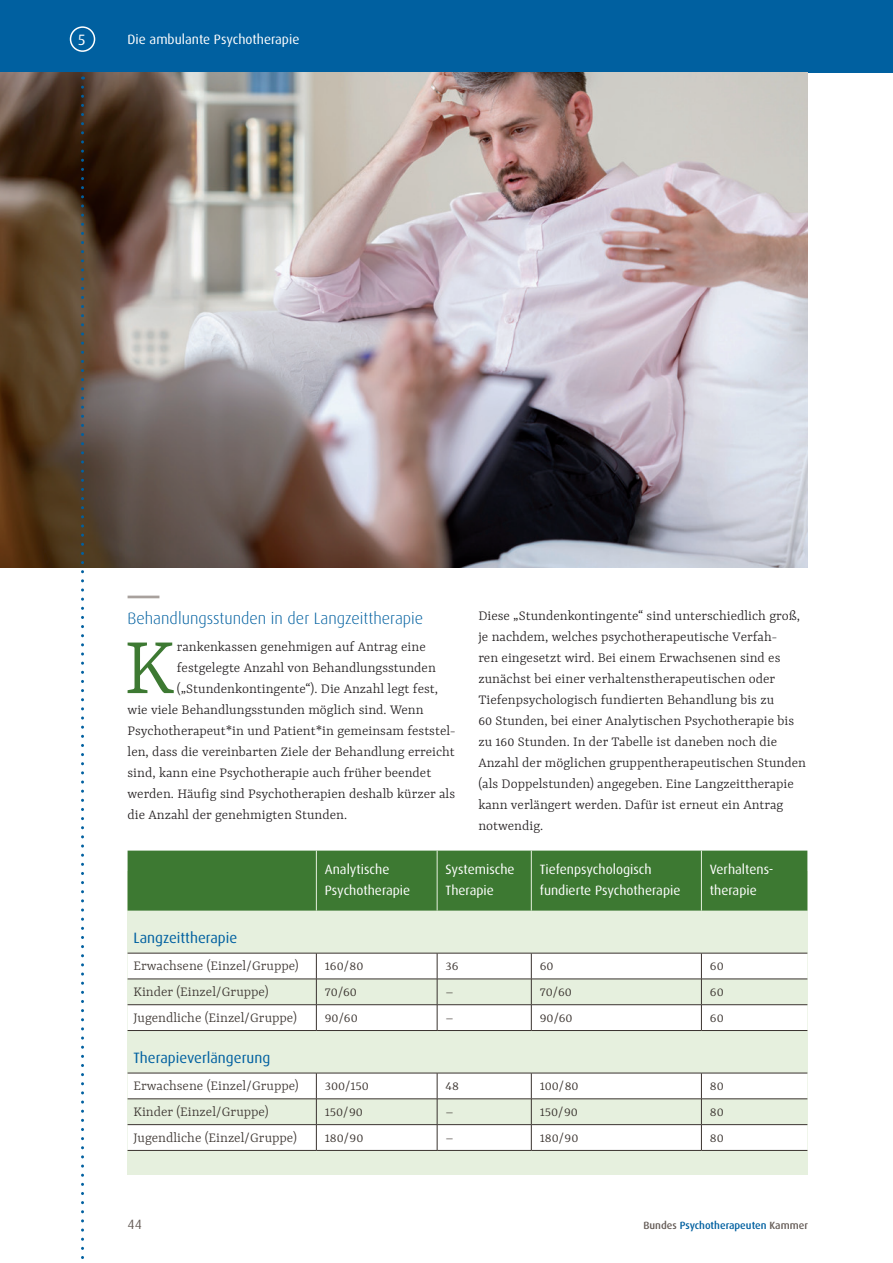
<style>
.page{position:relative;width:893px;height:1263px;background:#fff}
.page>*{position:absolute;margin:0;border:0;box-sizing:border-box;transform-origin:0 0}
.Fliesstext_mit_In{font:300 88.95px "Yrsa";color:#3d7932}
.H3_headline{font:300 16.5px "Dax";color:#0060a0}
.Fliesstext{font:300 15px/21px "Yrsa";color:#231f20}
.Fliesstext_mit_In-2{font:300 15px "Yrsa";color:#231f20}
.t1{font:300 15px "Yrsa";color:#3a332f}
.t2{font:15px "Dax";color:#0060a0}
.t3{font:15px "Dax";color:#fff}
.t4{font:13.5px/21px "Dax";color:#fff}
.t5{font:13.5px "Dax";color:#655c57}
.t6{font:500 10.5px "Dax";color:#0060a0}
.s1{color:#655c57}
</style>
<div class="page">
<div style="left:0;top:0;width:893px;height:72px;background:#0060a0"></div>
<div style="left:128px;top:871px;width:680px;height:303px;background:#e6f0de"></div>
<img style="left:0;top:72px;width:808px;height:495px">
<hr style="left:128px;top:596px;width:31px;height:2px;background:#a8a19d">
<div style="left:128px;top:850px;width:679px;height:60px;background:#3d7932"></div>
<svg style="left:128px;top:954px;width:679px;height:196px"></svg>
<hr style="left:316px;top:851px;width:1px;height:60px;background:#e6f0de">
<hr style="left:437px;top:851px;width:1px;height:60px;background:#e6f0de">
<hr style="left:531px;top:851px;width:1px;height:60px;background:#e6f0de">
<hr style="left:701px;top:851px;width:1px;height:60px;background:#e6f0de">
<hr style="left:128px;top:1073px;width:188px;height:1px;background:#3a332f">
<hr style="left:316px;top:1073px;width:121px;height:1px;background:#3a332f">
<hr style="left:437px;top:1073px;width:94px;height:1px;background:#3a332f">
<hr style="left:531px;top:1073px;width:170px;height:1px;background:#3a332f">
<hr style="left:701px;top:1073px;width:106px;height:1px;background:#3a332f">
<hr style="left:128px;top:1098px;width:188px;height:1px;background:#3a332f">
<hr style="left:316px;top:1098px;width:121px;height:1px;background:#3a332f">
<hr style="left:437px;top:1098px;width:94px;height:1px;background:#3a332f">
<hr style="left:531px;top:1098px;width:170px;height:1px;background:#3a332f">
<hr style="left:701px;top:1098px;width:106px;height:1px;background:#3a332f">
<hr style="left:128px;top:1124px;width:188px;height:1px;background:#3a332f">
<hr style="left:316px;top:1124px;width:121px;height:1px;background:#3a332f">
<svg style="left:316px;top:1073px;width:1px;height:77px"></svg>
<hr style="left:437px;top:1124px;width:94px;height:1px;background:#3a332f">
<svg style="left:437px;top:1073px;width:1px;height:77px"></svg>
<hr style="left:531px;top:1124px;width:170px;height:1px;background:#3a332f">
<svg style="left:531px;top:1073px;width:1px;height:77px"></svg>
<hr style="left:701px;top:1124px;width:106px;height:1px;background:#3a332f">
<svg style="left:701px;top:1073px;width:1px;height:77px"></svg>
<hr style="left:128px;top:1150px;width:188px;height:1px;background:#3a332f">
<hr style="left:316px;top:1150px;width:121px;height:1px;background:#3a332f">
<hr style="left:437px;top:1150px;width:94px;height:1px;background:#3a332f">
<hr style="left:531px;top:1150px;width:170px;height:1px;background:#3a332f">
<hr style="left:701px;top:1150px;width:106px;height:1px;background:#3a332f">
<hr style="left:128px;top:953px;width:188px;height:1px;background:#3a332f">
<hr style="left:316px;top:953px;width:121px;height:1px;background:#3a332f">
<hr style="left:437px;top:953px;width:94px;height:1px;background:#3a332f">
<hr style="left:531px;top:953px;width:170px;height:1px;background:#3a332f">
<hr style="left:701px;top:953px;width:106px;height:1px;background:#3a332f">
<hr style="left:128px;top:979px;width:188px;height:1px;background:#3a332f">
<hr style="left:316px;top:979px;width:121px;height:1px;background:#3a332f">
<hr style="left:437px;top:979px;width:94px;height:1px;background:#3a332f">
<hr style="left:531px;top:979px;width:170px;height:1px;background:#3a332f">
<hr style="left:701px;top:979px;width:106px;height:1px;background:#3a332f">
<hr style="left:128px;top:1004px;width:188px;height:1px;background:#3a332f">
<hr style="left:316px;top:1004px;width:121px;height:1px;background:#3a332f">
<svg style="left:316px;top:953px;width:1px;height:77px"></svg>
<hr style="left:437px;top:1004px;width:94px;height:1px;background:#3a332f">
<svg style="left:437px;top:953px;width:1px;height:77px"></svg>
<hr style="left:531px;top:1004px;width:170px;height:1px;background:#3a332f">
<svg style="left:531px;top:953px;width:1px;height:77px"></svg>
<hr style="left:701px;top:1004px;width:106px;height:1px;background:#3a332f">
<svg style="left:701px;top:953px;width:1px;height:77px"></svg>
<hr style="left:128px;top:1030px;width:188px;height:1px;background:#3a332f">
<hr style="left:316px;top:1030px;width:121px;height:1px;background:#3a332f">
<hr style="left:437px;top:1030px;width:94px;height:1px;background:#3a332f">
<hr style="left:531px;top:1030px;width:170px;height:1px;background:#3a332f">
<hr style="left:701px;top:1030px;width:106px;height:1px;background:#3a332f">
<div style="left:70px;top:26px;width:25px;height:26px;border:2px solid #fff;border-radius:50%"></div>
<svg style="left:81px;top:87px;width:3px;height:1172px"></svg>
<p class="t3" style="left:78px;top:31px;width:9px">5</p>
<p class="t4" style="left:128px;top:29px;width:173px">Die ambulante Psychotherapie</p>
<h3 class="H3_headline" style="left:128px;top:609px;width:297px">Behandlungsstunden in der Langzeittherapie</h3>
<p class="Fliesstext_mit_In" style="left:124px;top:620px;width:52px">K</p>
<p class="Fliesstext_mit_In-2" style="left:177px;top:639px;width:250px">rankenkassen genehmigen auf Antrag eine</p>
<p class="Fliesstext_mit_In-2" style="left:177px;top:660px;width:260px">festgelegte Anzahl von Behandlungsstunden</p>
<p class="Fliesstext_mit_In-2" style="left:177px;top:681px;width:263px">(„Stundenkontingente“). Die Anzahl legt fest,</p>
<p class="Fliesstext_mit_In-2" style="left:128px;top:702px;width:298px">wie viele Behandlungsstunden möglich sind. Wenn</p>
<p class="Fliesstext_mit_In-2" style="left:128px;top:723px;width:330px">Psychotherapeut*in und Patient*in gemeinsam feststel-</p>
<p class="Fliesstext_mit_In-2" style="left:128px;top:744px;width:329px">len, dass die vereinbarten Ziele der Behandlung erreicht</p>
<p class="Fliesstext_mit_In-2" style="left:128px;top:765px;width:305px">sind, kann eine Psychotherapie auch früher beendet</p>
<p class="Fliesstext_mit_In-2" style="left:128px;top:786px;width:329px">werden. Häufig sind Psychotherapien deshalb kürzer als</p>
<p class="Fliesstext_mit_In-2" style="left:128px;top:807px;width:221px">die Anzahl der genehmigten Stunden.</p>
<p class="Fliesstext" style="left:478px;top:604px;width:329px">Diese „Stundenkontingente“ sind unterschiedlich groß, je nachdem, welches psychotherapeutische Verfah-<br>ren eingesetzt wird. Bei einem Erwachsenen sind es zunächst bei einer verhaltenstherapeutischen oder Tiefenpsychologisch fundierten Behandlung bis zu<br>60 Stunden, bei einer Analytischen Psychotherapie bis zu 160 Stunden. In der Tabelle ist daneben noch die Anzahl der möglichen gruppentherapeutischen Stunden (als Doppelstunden) angegeben. Eine Langzeittherapie kann verlängert werden. Dafür ist erneut ein Antrag notwendig.</p>
<p class="t4" style="left:325px;top:859px;width:87px">Analytische<br>Psychotherapie</p>
<p class="t4" style="left:446px;top:859px;width:70px">Systemische<br>Therapie</p>
<p class="t4" style="left:540px;top:859px;width:142px">Tiefenpsychologisch fundierte Psychotherapie</p>
<p class="t4" style="left:710px;top:859px;width:65px">Verhaltens&shy;therapie</p>
<p class="t2" style="left:134px;top:930px;width:105px">Langzeittherapie</p>
<p class="t1" style="left:134px;top:958px;width:167px">Erwachsene (Einzel/Gruppe)</p>
<p class="t1" style="left:325px;top:958px;width:40px">160/80</p>
<p class="t1" style="left:446px;top:958px;width:15px">36</p>
<p class="t1" style="left:540px;top:958px;width:15px">60</p>
<p class="t1" style="left:710px;top:958px;width:15px">60</p>
<p class="t1" style="left:134px;top:984px;width:136px">Kinder (Einzel/Gruppe)</p>
<p class="t1" style="left:325px;top:984px;width:34px">70/60</p>
<p class="t1" style="left:446px;top:984px;width:10px">–</p>
<p class="t1" style="left:540px;top:984px;width:34px">70/60</p>
<p class="t1" style="left:710px;top:984px;width:15px">60</p>
<p class="t1" style="left:134px;top:1009px;width:165px">Jugendliche (Einzel/Gruppe)</p>
<p class="t1" style="left:325px;top:1009px;width:34px">90/60</p>
<p class="t1" style="left:446px;top:1009px;width:10px">–</p>
<p class="t1" style="left:540px;top:1009px;width:34px">90/60</p>
<p class="t1" style="left:710px;top:1009px;width:15px">60</p>
<p class="t2" style="left:134px;top:1050px;width:138px">Therapieverlängerung</p>
<p class="t1" style="left:134px;top:1078px;width:167px">Erwachsene (Einzel/Gruppe)</p>
<p class="t1" style="left:325px;top:1078px;width:45px">300/150</p>
<p class="t1" style="left:446px;top:1078px;width:15px">48</p>
<p class="t1" style="left:540px;top:1078px;width:40px">100/80</p>
<p class="t1" style="left:710px;top:1078px;width:15px">80</p>
<p class="t1" style="left:134px;top:1104px;width:136px">Kinder (Einzel/Gruppe)</p>
<p class="t1" style="left:325px;top:1104px;width:40px">150/90</p>
<p class="t1" style="left:446px;top:1104px;width:10px">–</p>
<p class="t1" style="left:540px;top:1104px;width:40px">150/90</p>
<p class="t1" style="left:710px;top:1104px;width:15px">80</p>
<p class="t1" style="left:134px;top:1129px;width:165px">Jugendliche (Einzel/Gruppe)</p>
<p class="t1" style="left:325px;top:1129px;width:40px">180/90</p>
<p class="t1" style="left:446px;top:1129px;width:10px">–</p>
<p class="t1" style="left:540px;top:1129px;width:40px">180/90</p>
<p class="t1" style="left:710px;top:1129px;width:15px">80</p>
<p class="t5" style="left:128px;top:1216px;width:16px">44</p>
<p class="t6" style="left:643px;top:1219px;width:166px"><span class="s1">Bundes</span> Psychotherapeuten <span class="s1">Kammer</span></p>
</div>
